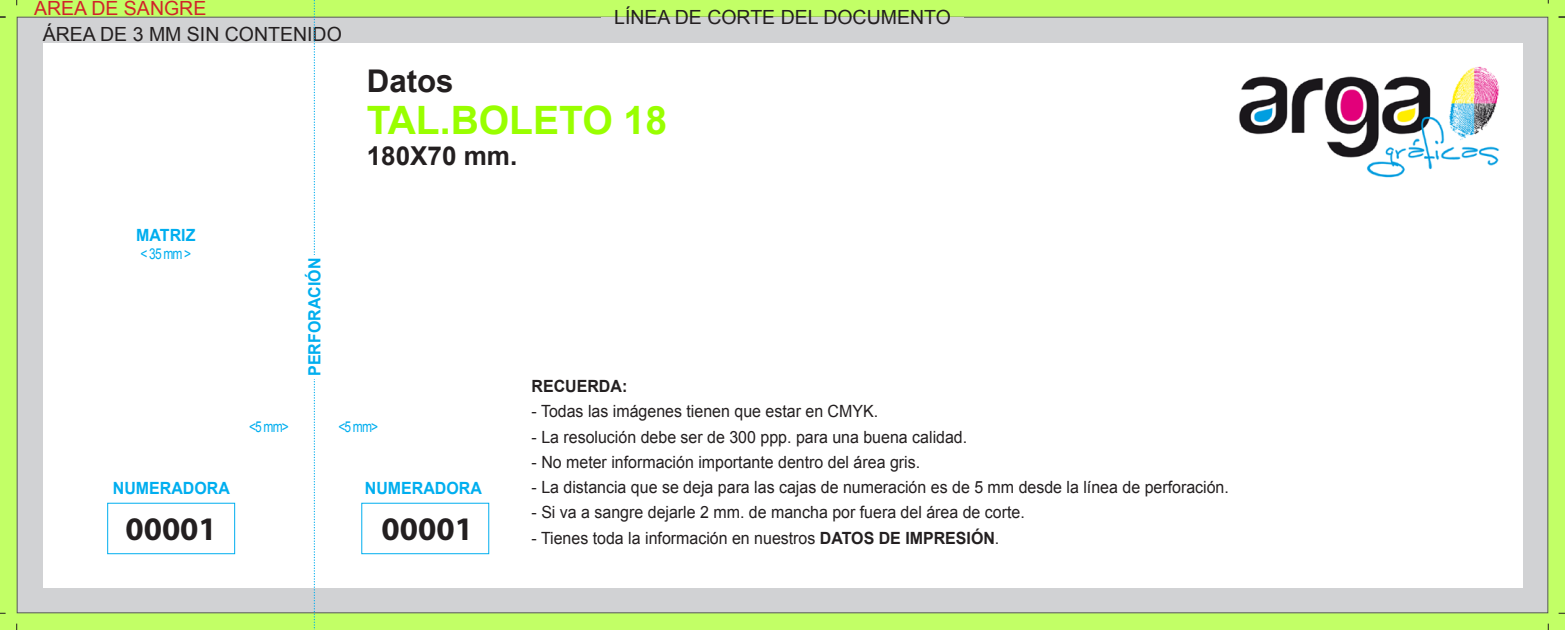
<style>
.page{position:relative;width:1565px;height:630px;background:#fff}
.page>*{position:absolute;margin:0;border:0;box-sizing:border-box;transform-origin:0 0}
.t1{font:700 39px "Arial";color:#9f0}
.t2{font:700 33px "Myriad Pro";color:#231f20}
.t3{font:700 31.2px "Arial";color:#231f20}
.t4{font:700 26.1px "Arial";color:#231f20}
.t5{font:19.5px "Arial";color:#231f20}
.t6{font:19.5px "Arial";color:#d1232a}
.t7{font:16.8px "Arial";color:#231f20;scale:.95 1}
.t8{font:700 16.8px "Arial";color:#00aeef;scale:.95 1}
.t9{font:700 16.8px "Arial";color:#231f20;scale:.95 1}
.t10{font:15px "Arial";letter-spacing:-.07em;color:#00aeef;scale:.8 1}
.s1{font-weight:700}
</style>
<div class="page">
<div style="left:0;top:0;width:1565px;height:629px;background:#c2ff66"></div>
<div style="left:17px;top:17px;width:1531px;height:595px;background:#d1d2d4;border:1px solid #57585a"></div>
<div style="left:43px;top:43px;width:1479px;height:544px;background:#fff"></div>
<div style="left:601px;top:17px;width:362px;height:14px;background:#d1d2d4"></div>
<img style="left:1239px;top:66px;width:260px;height:112px">
<svg style="left:314px;top:0;width:1px;height:630px"></svg>
<div style="left:308px;top:255px;width:15px;height:123px;background:#fff"></div>
<svg style="left:0;top:16px;width:6px;height:2px"></svg>
<svg style="left:1558px;top:16px;width:7px;height:2px"></svg>
<p class="t6" style="left:34px;top:-4px;width:174px">ÁREA DE SANGRE</p>
<p class="t5" style="left:43px;top:21px;width:301px">ÁREA DE 3 MM SIN CONTENIDO</p>
<p class="t8" style="left:136px;top:224px;width:64px">MATRIZ</p>
<p class="t10" style="left:141px;top:244px;width:65px">&lt; 35 mm &gt;</p>
<p class="t8" style="left:304px;top:376px;width:126px;rotate:-90deg">PERFORACIÓN</p>
<p class="t5" style="left:614px;top:5px;width:338px">LÍNEA DE CORTE DEL DOCUMENTO</p>
<h3 class="t3" style="left:367px;top:60px;width:88px">Datos</h3>
<h1 class="t1" style="left:367px;top:94px;width:302px">TAL.BOLETO 18</h1>
<h3 class="t4" style="left:367px;top:138px;width:152px">180X70 mm.</h3>
<p class="t9" style="left:531px;top:375px;width:102px">RECUERDA:</p>
<p class="t7" style="left:531px;top:400px;width:366px">- Todas las imágenes tienen que estar en CMYK.</p>
<p class="t7" style="left:531px;top:425px;width:460px">- La resolución debe ser de 300 ppp. para una buena calidad.</p>
<p class="t7" style="left:531px;top:450px;width:410px">- No meter información importante dentro del área gris.</p>
<p class="t7" style="left:531px;top:476px;width:735px">- La distancia que se deja para las cajas de numeración es de 5 mm desde la línea de perforación.</p>
<p class="t7" style="left:531px;top:501px;width:521px">- Si va a sangre dejarle 2 mm. de mancha por fuera del área de corte.</p>
<p class="t10" style="left:249px;top:416px;width:51px">&lt;5 mm&gt;</p>
<p class="t10" style="left:338px;top:416px;width:51px">&lt;5 mm&gt;</p>
<p class="t8" style="left:113px;top:477px;width:125px">NUMERADORA</p>
<p class="t8" style="left:365px;top:477px;width:125px">NUMERADORA</p>
<h2 class="t2" style="left:125px;top:507px;width:93px">00001</h2>
<h2 class="t2" style="left:382px;top:507px;width:93px">00001</h2>
<p class="t7" style="left:531px;top:526px;width:494px">- Tienes toda la información en nuestros <span class="s1">DATOS DE IMPRESIÓN</span>.</p>
</div>
